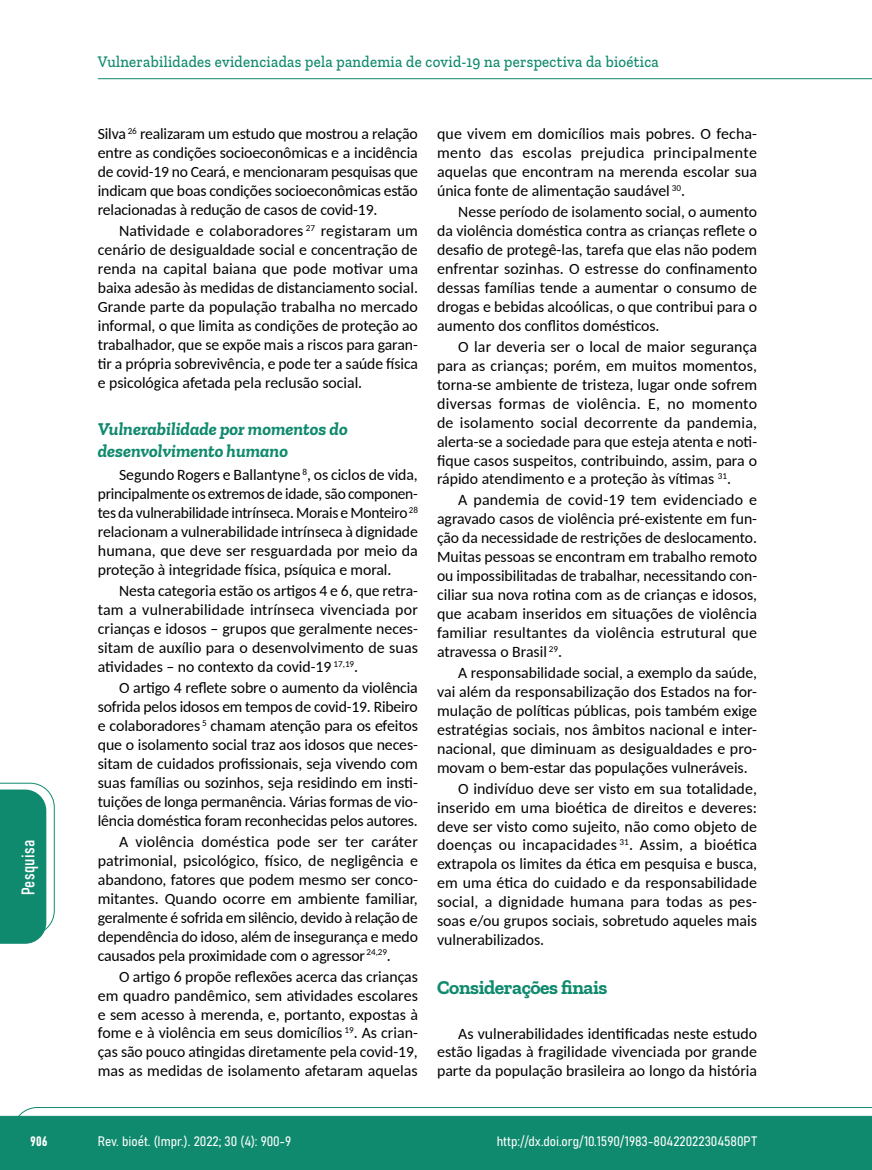
<style>
.page{position:relative;width:872px;height:1170px;background:#fff}
.page>*{position:absolute;margin:0;border:0;box-sizing:border-box;transform-origin:0 0}
.t1{font:700 19.5px "Zilla Slab";letter-spacing:-.02em;color:#108a6e}
.t2{font:italic 700 18px/21.6px "Zilla Slab";color:#108a6e}
.t3{font:18px "Bahnschrift";letter-spacing:.02em;color:#fff}
.t4{font:500 16.5px "Zilla Slab";letter-spacing:.02em;color:#108a6e;scale:.9 1}
.t5{font:15.75px/18.9px "Carlito";color:#000;text-align:justify}
.t6{font:13.5px "Bahnschrift";color:#fff}
</style>
<div class="page">
<svg style="left:12px;top:1107px;width:860px;height:62px;background:#2e9880"></svg>
<hr style="left:98px;top:78px;width:774px;height:1px;background:#108a6e">
<svg style="left:0;top:782px;width:55px;height:161px"></svg>
<p class="t3" style="left:15px;top:895px;width:57px;rotate:-90deg">Pesquisa</p>
<p class="t4" style="left:98px;top:53px;width:625px">Vulnerabilidades evidenciadas pela pandemia de covid-19 na perspectiva da bioética</p>
<p class="t5" style="left:98px;top:124px;width:321px">Silva <sup>26</sup> realizaram um estudo que mostrou a relação entre as condições socioeconômicas e a incidência de covid-19 no Ceará, e mencionaram pesquisas que indicam que boas condições socioeconômicas estão relacionadas à redução de casos de covid-19.</p>
<p class="t5" style="left:98px;top:221px;width:322px;text-indent:21px">Natividade e colaboradores <sup>27</sup> registaram um cenário de desigualdade social e concentração de renda na capital baiana que pode motivar uma baixa adesão às medidas de distanciamento social.<br>Grande parte da população trabalha no mercado informal, o que limita as condições de proteção ao trabalhador, que se expõe mais a riscos para garan&shy;tir a própria sobrevivência, e pode ter a saúde física e psicológica afetada pela reclusão social.</p>
<p class="t2" style="left:98px;top:418px;width:251px">Vulnerabilidade por momentos do desenvolvimento humano</p>
<p class="t5" style="left:98px;top:464px;width:322px;text-indent:21px">Segundo Rogers e Ballantyne <sup>8</sup>, os ciclos de vida, principalmente os extremos de idade, são componen&shy;tes da vulnerabilidade intrínseca. Morais e Monteiro <sup>28 </sup>relacionam a vulnerabilidade intrínseca à dignidade humana, que deve ser resguardada por meio da proteção à integridade física, psíquica e moral.</p>
<p class="t5" style="left:98px;top:580px;width:322px;text-indent:21px">Nesta categoria estão os artigos 4 e 6, que retra&shy;tam a vulnerabilidade intrínseca vivenciada por crianças e idosos – grupos que geralmente neces&shy;sitam de auxílio para o desenvolvimento de suas atividades – no contexto da covid-19 <sup>17,19</sup>.</p>
<p class="t5" style="left:98px;top:677px;width:322px;text-indent:21px">O artigo 4 reflete sobre o aumento da violência sofrida pelos idosos em tempos de covid-19. Ribeiro e colaboradores <sup>5</sup> chamam atenção para os efeitos que o isolamento social traz aos idosos que neces&shy;sitam de cuidados profissionais, seja vivendo com suas famílias ou sozinhos, seja residindo em insti&shy;tuições de longa permanência. Várias formas de vio&shy;lência doméstica foram reconhecidas pelos autores.</p>
<p class="t5" style="left:98px;top:831px;width:322px;text-indent:21px">A violência doméstica pode ser ter caráter patrimonial, psicológico, físico, de negligência e abandono, fatores que podem mesmo ser conco&shy;mitantes. Quando ocorre em ambiente familiar, geralmente é sofrida em silêncio, devido à relação de dependência do idoso, além de insegurança e medo causados pela proximidade com o agressor <sup>24,29</sup>.</p>
<p class="t5" style="left:98px;top:966px;width:322px;text-indent:21px">O artigo 6 propõe reflexões acerca das crianças em quadro pandêmico, sem atividades escolares e sem acesso à merenda, e, portanto, expostas à fome e à violência em seus domicílios <sup>19</sup>. As crian&shy;ças são pouco atingidas diretamente pela covid-19, mas as medidas de isolamento afetaram aquelas</p>
<p class="t5" style="left:437px;top:124px;width:321px">que vivem em domicílios mais pobres. O fecha&shy;mento das escolas prejudica principalmente aquelas que encontram na merenda escolar sua única fonte de alimentação saudável <sup>30</sup>.</p>
<p class="t5" style="left:437px;top:202px;width:321px;text-indent:21px">Nesse período de isolamento social, o aumento da violência doméstica contra as crianças reflete o desafio de protegê-las, tarefa que elas não podem enfrentar sozinhas. O estresse do confinamento dessas famílias tende a aumentar o consumo de drogas e bebidas alcoólicas, o que contribui para o aumento dos conflitos domésticos.</p>
<p class="t5" style="left:437px;top:336px;width:322px;text-indent:21px">O lar deveria ser o local de maior segurança para as crianças; porém, em muitos momentos, torna-se ambiente de tristeza, lugar onde sofrem diversas formas de violência. E, no momento de isolamento social decorrente da pandemia, alerta-se a sociedade para que esteja atenta e noti&shy;fique casos suspeitos, contribuindo, assim, para o rápido atendimento e a proteção às vítimas <sup>31</sup>.</p>
<p class="t5" style="left:437px;top:490px;width:322px;text-indent:21px">A pandemia de covid-19 tem evidenciado e agravado casos de violência pré-existente em fun&shy;ção da necessidade de restrições de deslocamento.<br>Muitas pessoas se encontram em trabalho remoto ou impossibilitadas de trabalhar, necessitando con&shy;ciliar sua nova rotina com as de crianças e idosos, que acabam inseridos em situações de violência familiar resultantes da violência estrutural que atravessa o Brasil <sup>29</sup>.</p>
<p class="t5" style="left:437px;top:662px;width:321px;text-indent:21px">A responsabilidade social, a exemplo da saúde, vai além da responsabilização dos Estados na for&shy;mulação de políticas públicas, pois também exige estratégias sociais, nos âmbitos nacional e inter&shy;nacional, que diminuam as desigualdades e pro&shy;movam o bem-estar das populações vulneráveis.</p>
<p class="t5" style="left:437px;top:778px;width:321px;text-indent:21px">O indivíduo deve ser visto em sua totalidade, inserido em uma bioética de direitos e deveres: deve ser visto como sujeito, não como objeto de doenças ou incapacidades <sup>31</sup>. Assim, a bioética extrapola os limites da ética em pesquisa e busca, em uma ética do cuidado e da responsabilidade social, a dignidade humana para todas as pes&shy;soas e/ou grupos sociais, sobretudo aqueles mais vulnerabilizados.</p>
<p class="t1" style="left:437px;top:976px;width:172px">Considerações finais</p>
<p class="t5" style="left:437px;top:1023px;width:321px;text-indent:21px">As vulnerabilidades identificadas neste estudo estão ligadas à fragilidade vivenciada por grande parte da população brasileira ao longo da história</p>
<p class="t6" style="left:31px;top:1130px;width:18px">906</p>
<p class="t6" style="left:98px;top:1131px;width:195px">Rev. bioét. (Impr.). 2022; 30 (4): 900-9</p>
<p class="t6" style="left:497px;top:1131px;width:262px">http://dx.doi.org/10.1590/1983-80422022304580PT</p>
</div>
